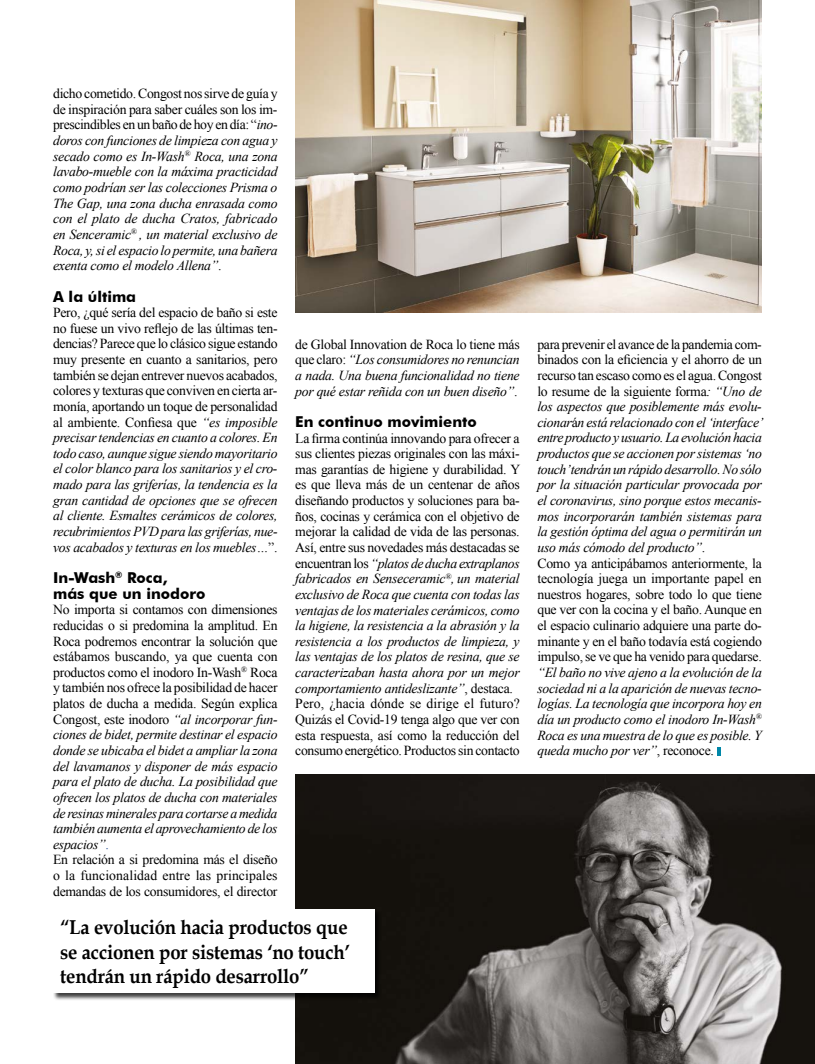
<style>
.page{position:relative;width:815px;height:1064px;background:#fff}
.page>*{position:absolute;margin:0;border:0;box-sizing:border-box;transform-origin:0 0}
.t1{font:700 20px/24px "Book Antiqua";letter-spacing:-.01em;color:#000;text-align:justify;scale:.93 1}
.t2{font:700 15px/15.6px "Futura BT";color:#000}
.t3{font:13.75px/15.6px "Times New Roman";letter-spacing:-.02em;color:#000}
.t4{font:italic 13.75px/15.6px "Times New Roman";letter-spacing:-.02em;color:#000;text-align:justify}
.s1{font-style:normal}
.s2{font-style:italic}
.s3{color:#2f5496}
</style>
<div class="page">
<img style="left:296px;top:774px;width:519px;height:289px">
<svg style="left:717px;top:747px;width:4px;height:8px"></svg>
<div style="left:53px;top:908px;width:329px;height:92px;background:#000;opacity:.75"></div>
<div style="left:53px;top:909px;width:321px;height:83px;background:#fff"></div>
<img style="left:296px;top:0;width:466px;height:312px">
<p class="t4" style="left:53px;top:85px;width:226px"><span class="s1">dicho cometido. Congost nos sirve de guía y de inspiración para saber cuáles son los im&shy;prescindibles en un baño de hoy en día: “</span>ino&shy;doros con funciones de limpieza con agua y secado como es In-Wash<sup>®</sup> Roca, una zona lavabo-mueble con la máxima practicidad como podrían ser las colecciones Prisma o The Gap, una zona ducha enrasada como con el plato de ducha Cratos, fabricado en Senceramic<sup>®</sup> , un material exclusivo de Roca, y, si el espacio lo permite, una bañera exenta como el modelo Allena”<span class="s1">.</span></p>
<p class="t2" style="left:53px;top:288px;width:85px">A la última</p>
<p class="t4" style="left:53px;top:304px;width:226px"><span class="s1">Pero, ¿qué sería del espacio de baño si este no fuese un vivo reflejo de las últimas ten&shy;dencias? Parece que lo clásico sigue estando muy presente en cuanto a sanitarios, pero también se dejan entrever nuevos acabados, colores y texturas que conviven en cierta ar&shy;monía, aportando un toque de personalidad al ambiente. Confiesa que</span> “es imposible precisar tendencias en cuanto a colores. En todo caso, aunque sigue siendo mayoritario el color blanco para los sanitarios y el cro&shy;mado para las griferías, la tendencia es la gran cantidad de opciones que se ofrecen al cliente. Esmaltes cerámicos de colores, recubrimientos PVD para las griferías, nue&shy;vos acabados y texturas en los muebles…<span class="s1">”.</span></p>
<p class="t2" style="left:53px;top:569px;width:154px">In-Wash<sup>®</sup> Roca,<br>más que un inodoro</p>
<p class="t3" style="left:53px;top:601px;width:226px">No importa si contamos con dimensiones reducidas o si predomina la amplitud. En Roca podremos encontrar la solución que estábamos buscando, ya que cuenta con productos como el inodoro In-Wash<sup>®</sup> Roca y también nos ofrece la posibilidad de hacer platos de ducha a medida. Según explica Congost, este inodoro <span class="s2">“al incorporar fun&shy;ciones de bidet, permite destinar el espacio donde se ubicaba el bidet a ampliar la zona del lavamanos y disponer de más espacio para el plato de ducha. La posibilidad que ofrecen los platos de ducha con materiales de resinas minerales para cortarse a medida también aumenta el aprovechamiento de los espacios”</span><span class="s3">.<br></span>En relación a si predomina más el diseño o la funcionalidad entre las principales demandas de los consumidores, el director</p>
<p class="t4" style="left:295px;top:336px;width:226px"><span class="s1">de Global Innovation de Roca lo tiene más que claro:</span> “Los consumidores no renuncian a nada. Una buena funcionalidad no tiene por qué estar reñida con un buen diseño”<span class="s1">.</span></p>
<p class="t2" style="left:295px;top:413px;width:183px">En continuo movimiento</p>
<p class="t3" style="left:295px;top:429px;width:226px">La firma continúa innovando para ofrecer a sus clientes piezas originales con las máxi&shy;mas garantías de higiene y durabilidad. Y es que lleva más de un centenar de años diseñando productos y soluciones para ba&shy;ños, cocinas y cerámica con el objetivo de mejorar la calidad de vida de las personas.<br>Así, entre sus novedades más destacadas se encuentran los <span class="s2">“platos de ducha extraplanos fabricados en Senseceramic</span><sup>®</sup><span class="s2">, un material exclusivo de Roca que cuenta con todas las ventajas de los materiales cerámicos, como la higiene, la resistencia a la abrasión y la resistencia a los productos de limpieza, y las ventajas de los platos de resina, que se caracterizaban hasta ahora por un mejor comportamiento antideslizante”</span>, destaca.<br>Pero, ¿hacia dónde se dirige el futuro?<br>Quizás el Covid-19 tenga algo que ver con esta respuesta, así como la reducción del consumo energético. Productos sin contacto</p>
<h1 class="t1" style="left:60px;top:915px;width:313px">“La evolución hacia productos que se accionen por sistemas ‘no touch’ tendrán un rápido desarrollo”</h1>
<p class="t3" style="left:537px;top:336px;width:227px">para prevenir el avance de la pandemia com&shy;binados con la eficiencia y el ahorro de un recurso tan escaso como es el agua. Congost lo resume de la siguiente forma<span class="s2">: “Uno de los aspectos que posiblemente más evolu&shy;cionar</span>á<span class="s2">n está relacionado con el ‘interface’ entre producto y usuario. La evolución hacia productos que se accionen por sistemas ‘no touch’tendrán un rápido desarrollo. No sólo por la situación particular provocada por el coronavirus, sino porque estos mecanis&shy;mos incorporarán también sistemas para la gestión óptima del agua o permitirán un uso más cómodo del producto”</span>.<br>Como ya anticipábamos anteriormente, la tecnología juega un importante papel en nuestros hogares, sobre todo lo que tiene que ver con la cocina y el baño. Aunque en el espacio culinario adquiere una parte do&shy;minante y en el baño todavía está cogiendo impulso, se ve que ha venido para quedarse.</p>
<p class="t4" style="left:537px;top:664px;width:226px">“El baño no vive ajeno a la evolución de la sociedad ni a la aparición de nuevas tecno&shy;logías. La tecnología que incorpora hoy en día un producto como el inodoro In-Wash<sup>® </sup>Roca es una muestra de lo que es posible. Y queda mucho por ver”<span class="s1">, reconoce.</span></p>
</div>
